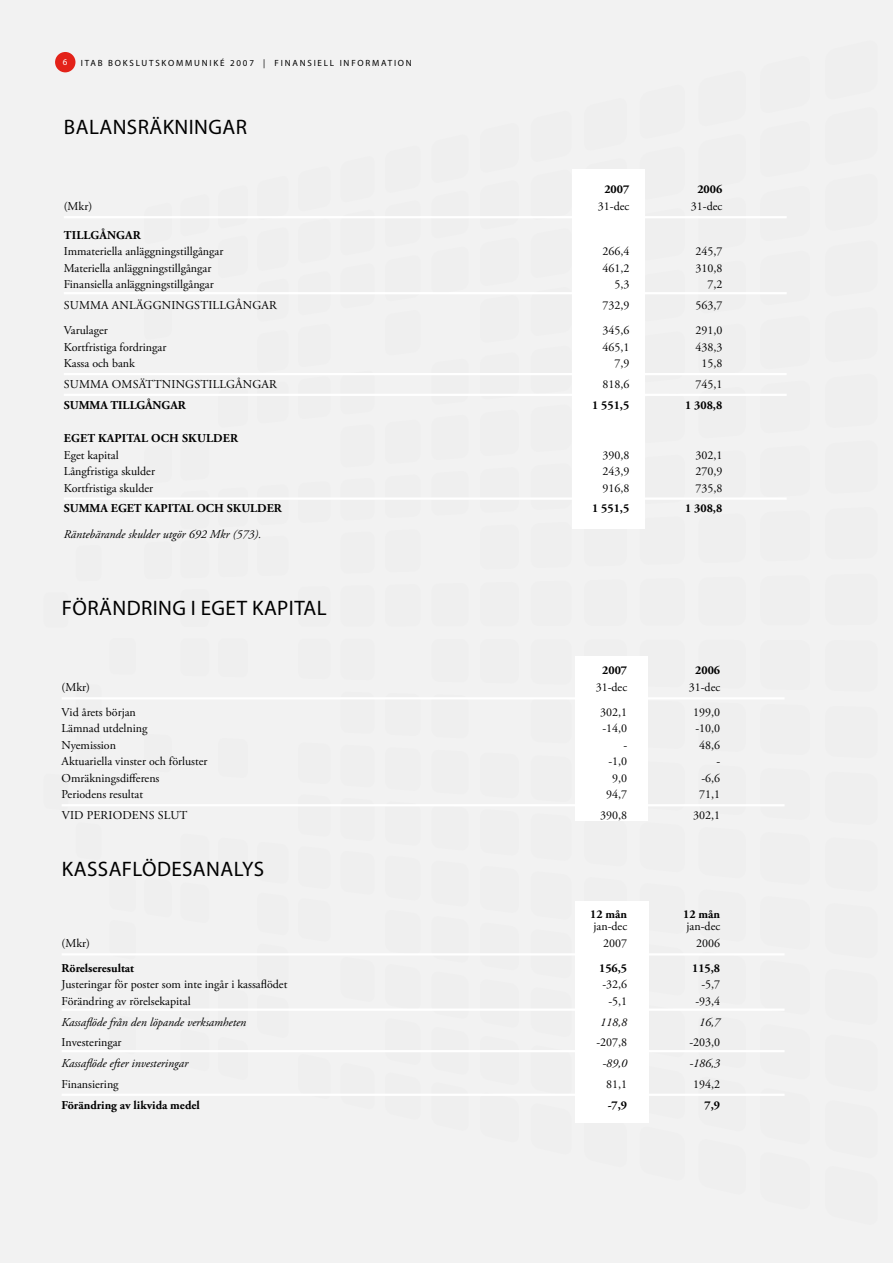
<style>
.page{position:relative;width:893px;height:1263px;background:#f2f2f2}
.page>*{position:absolute;margin:0;border:0;box-sizing:border-box;transform-origin:0 0}
.t1{font:21px "Myriad Pro";letter-spacing:.02em;color:#000}
.t2{font:12px "Adobe Garamond Pro";color:#000}
.t3{font:700 12px "Adobe Garamond Pro";color:#000}
.t4{font:italic 12px "Adobe Garamond Pro";color:#000}
.t5{font:9px "Myriad Pro";letter-spacing:.2em;color:#000}
.t6{font:9px "Myriad Pro";color:#fff}
</style>
<div class="page">
<svg style="left:640px;top:169px;width:5px;height:31px"></svg>
<svg style="left:584px;top:169px;width:43px;height:1px"></svg>
<svg style="left:644px;top:208px;width:1px;height:53px"></svg>
<svg style="left:644px;top:269px;width:1px;height:53px"></svg>
<svg style="left:644px;top:331px;width:1px;height:51px"></svg>
<svg style="left:644px;top:393px;width:1px;height:50px"></svg>
<svg style="left:644px;top:455px;width:1px;height:49px"></svg>
<svg style="left:644px;top:516px;width:1px;height:13px"></svg>
<svg style="left:584px;top:820px;width:43px;height:1px"></svg>
<div style="left:55px;top:52px;width:20px;height:20px;background:#e32219;border-radius:50%"></div>
<div style="left:572px;top:170px;width:72px;height:359px;background:#fff"></div>
<hr style="left:64px;top:216px;width:723px;height:2px;background:#fff">
<hr style="left:64px;top:292px;width:723px;height:2px;background:#fff">
<hr style="left:64px;top:373px;width:723px;height:2px;background:#fff">
<hr style="left:64px;top:394px;width:723px;height:2px;background:#fff">
<hr style="left:64px;top:497px;width:723px;height:3px;background:#fff">
<div style="left:575px;top:656px;width:73px;height:164px;background:#fff"></div>
<div style="left:575px;top:901px;width:74px;height:222px;background:#fff"></div>
<hr style="left:62px;top:697px;width:722px;height:2px;background:#fff">
<hr style="left:62px;top:804px;width:722px;height:2px;background:#fff">
<hr style="left:62px;top:953px;width:722px;height:2px;background:#fff">
<hr style="left:62px;top:1008px;width:722px;height:3px;background:#fff">
<hr style="left:62px;top:1050px;width:722px;height:2px;background:#fff">
<hr style="left:62px;top:1094px;width:722px;height:2px;background:#fff">
<p class="t6" style="left:63px;top:57px;width:6px">6</p>
<p class="t5" style="left:81px;top:57px;width:332px">ITAB BOKSLUTSKOMMUNIKÉ 2007 | FINANSIELL INFORMATION</p>
<h1 class="t1" style="left:64px;top:114px;width:25px">BALANSR</h1>
<h1 class="t1" style="left:150px;top:114px;width:25px">ÄKNIN</h1>
<h1 class="t1" style="left:208px;top:114px;width:27px">GAR</h1>
<p class="t3" style="left:604px;top:182px;width:26px">2007</p>
<p class="t3" style="left:697px;top:182px;width:26px">2006</p>
<p class="t2" style="left:64px;top:199px;width:30px">(Mkr)</p>
<p class="t2" style="left:598px;top:199px;width:33px">31-dec</p>
<p class="t2" style="left:691px;top:199px;width:33px">31-dec</p>
<p class="t3" style="left:64px;top:228px;width:78px">TILLGÅNGAR</p>
<p class="t2" style="left:64px;top:244px;width:161px">Immateriella anläggningstillgångar</p>
<p class="t2" style="left:602px;top:244px;width:28px">266,4</p>
<p class="t2" style="left:695px;top:244px;width:28px">245,7</p>
<p class="t2" style="left:64px;top:261px;width:149px">Materiella anläggningstillgångar</p>
<p class="t2" style="left:602px;top:261px;width:28px">461,2</p>
<p class="t2" style="left:695px;top:261px;width:28px">310,8</p>
<p class="t2" style="left:64px;top:277px;width:152px">Finansiella anläggningstillgångar</p>
<p class="t2" style="left:614px;top:277px;width:16px">5,3</p>
<p class="t2" style="left:707px;top:277px;width:16px">7,2</p>
<p class="t2" style="left:64px;top:298px;width:89px">Summa anläggnings</p>
<p class="t2" style="left:200px;top:298px;width:36px">tillgånga</p>
<p class="t2" style="left:269px;top:298px;width:9px">r</p>
<p class="t2" style="left:602px;top:298px;width:28px">732,9</p>
<p class="t2" style="left:695px;top:298px;width:28px">563,7</p>
<p class="t2" style="left:64px;top:323px;width:46px">Varulager</p>
<p class="t2" style="left:602px;top:323px;width:28px">345,6</p>
<p class="t2" style="left:695px;top:323px;width:28px">291,0</p>
<p class="t2" style="left:64px;top:340px;width:104px">Kortfristiga fordringar</p>
<p class="t2" style="left:602px;top:340px;width:28px">465,1</p>
<p class="t2" style="left:695px;top:340px;width:28px">438,3</p>
<p class="t2" style="left:64px;top:356px;width:73px">Kassa och bank</p>
<p class="t2" style="left:614px;top:356px;width:16px">7,9</p>
<p class="t2" style="left:701px;top:356px;width:22px">15,8</p>
<p class="t2" style="left:64px;top:377px;width:107px">Summa o msättnings</p>
<p class="t2" style="left:200px;top:377px;width:36px">tillgånga</p>
<p class="t2" style="left:269px;top:377px;width:9px">r</p>
<p class="t2" style="left:602px;top:377px;width:28px">818,6</p>
<p class="t2" style="left:695px;top:377px;width:28px">745,1</p>
<p class="t3" style="left:64px;top:398px;width:124px">SUMMA TILLGÅNGAR</p>
<p class="t3" style="left:592px;top:398px;width:39px">1 551,5</p>
<p class="t3" style="left:685px;top:398px;width:39px">1 308,8</p>
<p class="t3" style="left:64px;top:431px;width:176px">eget kapital och skuldER</p>
<p class="t2" style="left:64px;top:448px;width:57px">Eget kapital</p>
<p class="t2" style="left:602px;top:448px;width:28px">390,8</p>
<p class="t2" style="left:695px;top:448px;width:28px">302,1</p>
<p class="t2" style="left:64px;top:464px;width:93px">Långfristiga skulder</p>
<p class="t2" style="left:602px;top:464px;width:28px">243,9</p>
<p class="t2" style="left:695px;top:464px;width:28px">270,9</p>
<p class="t2" style="left:64px;top:481px;width:91px">Kortfristiga skulder</p>
<p class="t2" style="left:602px;top:481px;width:28px">916,8</p>
<p class="t2" style="left:695px;top:481px;width:28px">735,8</p>
<p class="t3" style="left:64px;top:502px;width:187px">SUMMA EGET KAPITAL OC H SKULDE</p>
<p class="t3" style="left:274px;top:502px;width:9px">R</p>
<p class="t3" style="left:592px;top:502px;width:39px">1 551,5</p>
<p class="t3" style="left:685px;top:502px;width:39px">1 308,8</p>
<p class="t4" style="left:64px;top:526px;width:199px">Räntebärande skulder utgör 692 Mkr (573).</p>
<h1 class="t1" style="left:62px;top:595px;width:266px">FÖRÄNDRING I EGET KAPITAL</h1>
<p class="t3" style="left:602px;top:663px;width:26px">2007</p>
<p class="t3" style="left:695px;top:663px;width:26px">2006</p>
<p class="t2" style="left:62px;top:680px;width:30px">(Mkr)</p>
<p class="t2" style="left:596px;top:680px;width:33px">31-dec</p>
<p class="t2" style="left:689px;top:680px;width:33px">31-dec</p>
<p class="t2" style="left:62px;top:705px;width:76px">Vid årets början</p>
<p class="t2" style="left:600px;top:705px;width:28px">302,1</p>
<p class="t2" style="left:693px;top:705px;width:28px">199,0</p>
<p class="t2" style="left:62px;top:721px;width:87px">Lämnad utdelning</p>
<p class="t2" style="left:602px;top:721px;width:26px">-14,0</p>
<p class="t2" style="left:695px;top:721px;width:26px">-10,0</p>
<p class="t2" style="left:62px;top:738px;width:56px">Nyemission</p>
<p class="t2" style="left:623px;top:738px;width:5px">-</p>
<p class="t2" style="left:699px;top:738px;width:22px">48,6</p>
<p class="t2" style="left:62px;top:754px;width:147px">Aktuariella vinster och förluster</p>
<p class="t2" style="left:608px;top:754px;width:20px">-1,0</p>
<p class="t2" style="left:716px;top:754px;width:5px">-</p>
<p class="t2" style="left:62px;top:771px;width:99px">Omräkningsdifferens</p>
<p class="t2" style="left:612px;top:771px;width:16px">9,0</p>
<p class="t2" style="left:701px;top:771px;width:20px">-6,6</p>
<p class="t2" style="left:62px;top:787px;width:83px">Periodens resultat</p>
<p class="t2" style="left:606px;top:787px;width:22px">94,7</p>
<p class="t2" style="left:699px;top:787px;width:22px">71,1</p>
<p class="t2" style="left:62px;top:808px;width:127px">Vid perio dens slut</p>
<p class="t2" style="left:600px;top:808px;width:28px">390,8</p>
<p class="t2" style="left:693px;top:808px;width:28px">302,1</p>
<h1 class="t1" style="left:62px;top:856px;width:25px">KASSAFL</h1>
<h1 class="t1" style="left:142px;top:856px;width:28px">ÖDESANAL</h1>
<h1 class="t1" style="left:242px;top:856px;width:21px">YS</h1>
<p class="t3" style="left:590px;top:907px;width:38px">12 mån</p>
<p class="t3" style="left:683px;top:907px;width:38px">12 mån</p>
<p class="t2" style="left:593px;top:919px;width:35px">jan-dec</p>
<p class="t2" style="left:686px;top:919px;width:35px">jan-dec</p>
<p class="t2" style="left:62px;top:936px;width:30px">(Mkr)</p>
<p class="t2" style="left:603px;top:936px;width:25px">2007</p>
<p class="t2" style="left:696px;top:936px;width:25px">2006</p>
<p class="t3" style="left:62px;top:961px;width:74px">Rörelseresultat</p>
<p class="t3" style="left:599px;top:961px;width:30px">156,5</p>
<p class="t3" style="left:692px;top:961px;width:30px">115,8</p>
<p class="t2" style="left:62px;top:977px;width:227px">Justeringar för poster som inte ingår i kassaflödet</p>
<p class="t2" style="left:602px;top:977px;width:26px">-32,6</p>
<p class="t2" style="left:701px;top:977px;width:20px">-5,7</p>
<p class="t2" style="left:62px;top:994px;width:131px">Förändring av rörelsekapital</p>
<p class="t2" style="left:608px;top:994px;width:20px">-5,1</p>
<p class="t2" style="left:695px;top:994px;width:26px">-93,4</p>
<p class="t4" style="left:62px;top:1015px;width:186px">Kassaflöde från den löpande verksamheten</p>
<p class="t4" style="left:600px;top:1015px;width:28px">118,8</p>
<p class="t4" style="left:699px;top:1015px;width:22px">16,7</p>
<p class="t2" style="left:62px;top:1035px;width:61px">Investeringar</p>
<p class="t2" style="left:596px;top:1035px;width:32px">-207,8</p>
<p class="t2" style="left:689px;top:1035px;width:32px">-203,0</p>
<p class="t4" style="left:62px;top:1056px;width:128px">Kassaflöde efter investeringar</p>
<p class="t4" style="left:602px;top:1056px;width:26px">-89,0</p>
<p class="t4" style="left:689px;top:1056px;width:32px">-186,3</p>
<p class="t2" style="left:62px;top:1077px;width:59px">Finansiering</p>
<p class="t2" style="left:606px;top:1077px;width:22px">81,1</p>
<p class="t2" style="left:693px;top:1077px;width:28px">194,2</p>
<p class="t3" style="left:62px;top:1098px;width:140px">Förändring av likvida medel</p>
<p class="t3" style="left:608px;top:1098px;width:21px">-7,9</p>
<p class="t3" style="left:705px;top:1098px;width:17px">7,9</p>
</div>
